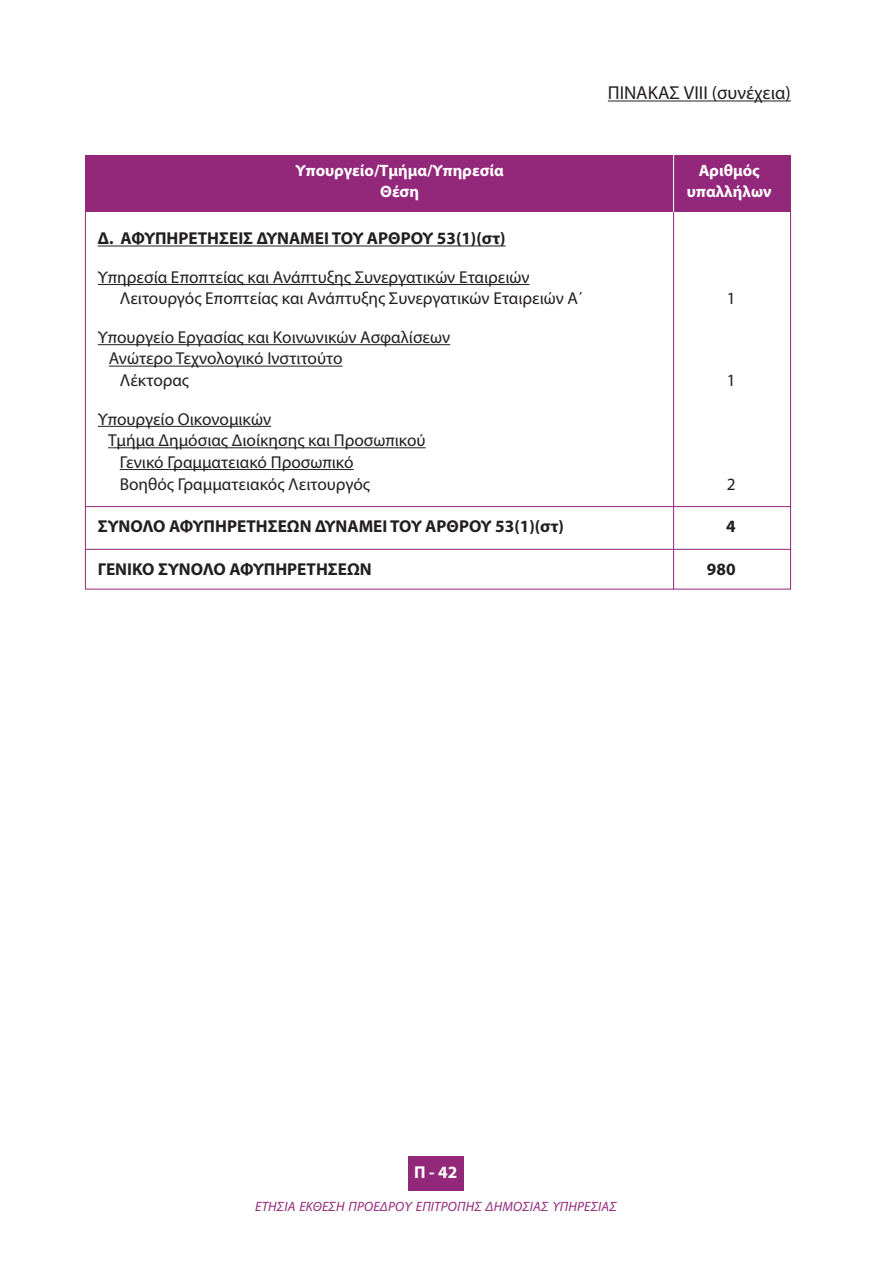
<style>
.page{position:relative;width:893px;height:1263px;background:#fff}
.page>*{position:absolute;margin:0;border:0;box-sizing:border-box;transform-origin:0 0}
.t1{font:18.75px "Myriad Pro";color:#231f20}
.t2{font:17.25px/21.8px "Myriad Pro";color:#231f20}
.t3{font:700 17.25px "Myriad Pro";color:#231f20}
.t4{font:700 17.25px "Myriad Pro";color:#fff}
.t5{font:700 16.5px "Myriad Pro";color:#fff}
.t6{font:italic 13.5px "Myriad Pro";letter-spacing:.015em;color:#93287b}
</style>
<div class="page">
<div style="left:408px;top:1157px;width:55px;height:34px;background:#93287b"></div>
<div style="left:85px;top:155px;width:706px;height:56px;background:#93287b"></div>
<hr style="left:673px;top:212px;width:1px;height:377px;background:#93287b">
<hr style="left:673px;top:155px;width:1px;height:57px;background:#fff">
<hr style="left:608px;top:101px;width:76px;height:1px;background:#231f20">
<svg style="left:684px;top:101px;width:33px;height:1px"></svg>
<hr style="left:717px;top:101px;width:69px;height:1px;background:#231f20">
<hr style="left:98px;top:246px;width:408px;height:1px;background:#231f20">
<hr style="left:98px;top:284px;width:431px;height:1px;background:#231f20">
<hr style="left:98px;top:344px;width:352px;height:1px;background:#231f20">
<hr style="left:109px;top:366px;width:233px;height:1px;background:#231f20">
<hr style="left:98px;top:426px;width:173px;height:1px;background:#231f20">
<hr style="left:108px;top:447px;width:318px;height:1px;background:#231f20">
<hr style="left:120px;top:469px;width:234px;height:1px;background:#231f20">
<hr style="left:85px;top:506px;width:706px;height:1px;background:#93287b">
<hr style="left:85px;top:549px;width:706px;height:1px;background:#93287b">
<p class="t1" style="left:608px;top:86px;width:185px">ΠΙΝΑΚΑΣ VΙII (συνέχεια)</p>
<p class="t5" style="left:296px;top:164px;width:210px">Υπουργείο/Τμήμα/Υπηρεσία</p>
<p class="t5" style="left:699px;top:164px;width:63px">Αριθμός</p>
<p class="t5" style="left:380px;top:186px;width:40px">Θέση</p>
<p class="t5" style="left:687px;top:186px;width:86px">υπαλλήλων</p>
<p class="t3" style="left:98px;top:232px;width:409px">Δ. ΑΦΥΠΗΡΕΤΗΣΕΙΣ ΔΥΝΑΜΕΙ ΤΟΥ ΑΡΘΡΟΥ 53(1)(στ)</p>
<p class="t2" style="left:120px;top:267px;width:465px;text-indent:-22px">Υπηρεσία Εποπτείας και Ανάπτυξης Συνεργατικών Εταιρειών<br>Λειτουργός Εποπτείας και Ανάπτυξης Συνεργατικών Εταιρειών Α΄</p>
<p class="t2" style="left:727px;top:289px;width:10px">1</p>
<p class="t2" style="left:98px;top:328px;width:354px">Υπουργείο Εργασίας και Κοινωνικών Ασφαλίσεων</p>
<p class="t2" style="left:109px;top:349px;width:235px">Ανώτερο Τεχνολογικό Ινστιτούτο</p>
<p class="t2" style="left:120px;top:371px;width:71px">Λέκτορας</p>
<p class="t2" style="left:727px;top:371px;width:10px">1</p>
<p class="t2" style="left:98px;top:409px;width:175px">Υπουργείο Οικονομικών</p>
<p class="t2" style="left:108px;top:431px;width:319px">Τμήμα Δημόσιας Διοίκησης και Προσωπικού</p>
<p class="t2" style="left:120px;top:452px;width:235px">Γενικό Γραμματειακό Προσωπικό</p>
<p class="t2" style="left:120px;top:474px;width:252px">Βοηθός Γραμματειακός Λειτουργός</p>
<p class="t2" style="left:727px;top:474px;width:10px">2</p>
<p class="t3" style="left:98px;top:520px;width:468px">ΣΥΝΟΛΟ ΑΦΥΠΗΡΕΤΗΣΕΩΝ ΔΥΝΑΜΕΙ ΤΟΥ ΑΡΘΡΟΥ 53(1)(στ)</p>
<p class="t3" style="left:726px;top:520px;width:11px">4</p>
<p class="t3" style="left:98px;top:563px;width:276px">ΓΕΝΙΚΟ ΣΥΝΟΛΟ ΑΦΥΠΗΡΕΤΗΣΕΩΝ</p>
<p class="t3" style="left:707px;top:563px;width:30px">980</p>
<p class="t4" style="left:414px;top:1166px;width:45px">Π-42</p>
<p class="t6" style="left:255px;top:1202px;width:363px">ΕΤΗΣΙΑ ΕΚΘΕΣΗ ΠΡΟΕΔΡΟΥ ΕΠΙΤΡΟΠΗΣ ΔΗΜΟΣΙΑΣ ΥΠΗΡΕΣΙΑΣ</p>
</div>
